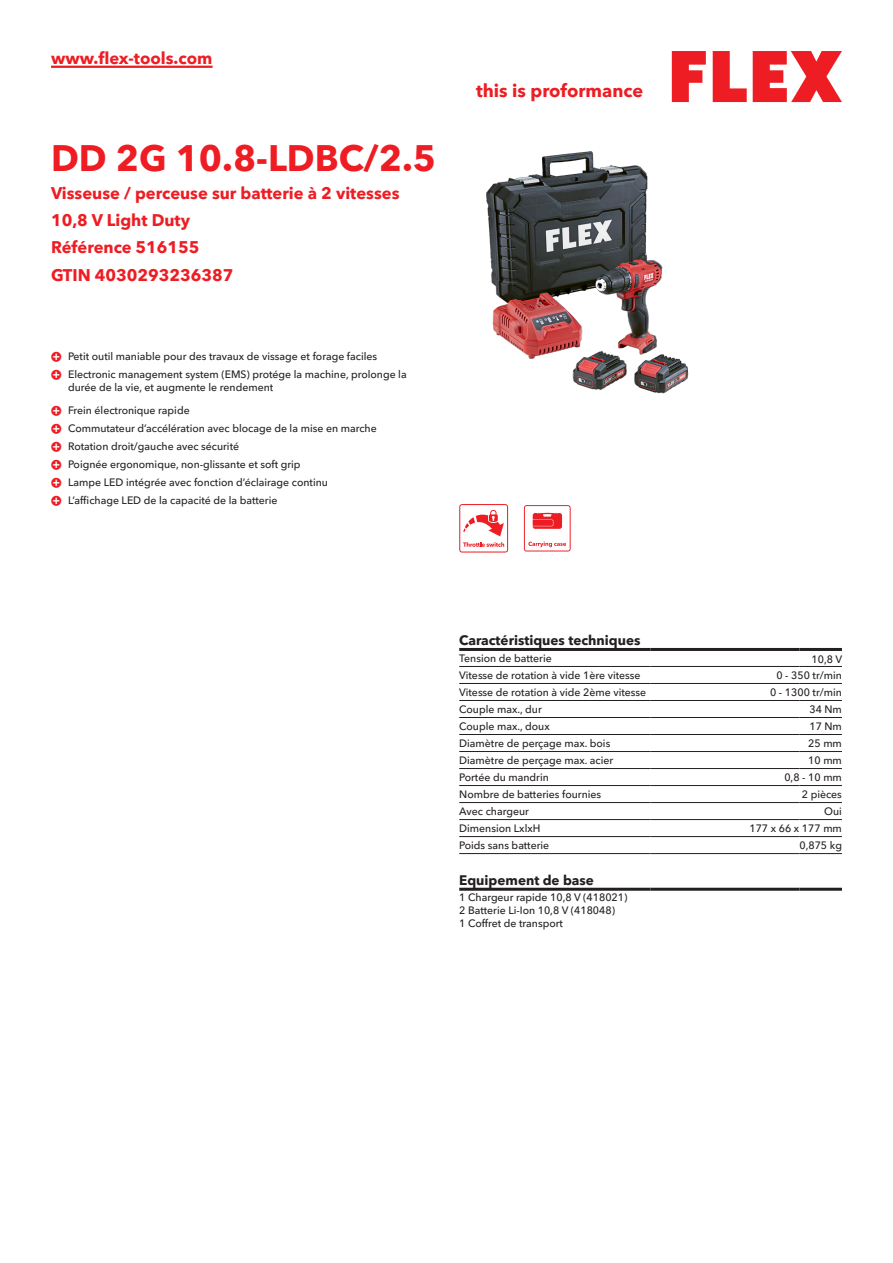
<style>
.page{position:relative;width:893px;height:1263px;background:#fff}
.page>*{position:absolute;margin:0;border:0;box-sizing:border-box;transform-origin:0 0}
.CB_AF_Product-name{font:700 36px "Avenir Next W1 G";color:#ee1d23}
.t1{font:700 18px "Avenir Next W1 G";color:#ee1d23}
.CB_AF_Product-short{font:700 16.5px/27px "Avenir Next W1 G";color:#ee1d23}
.CB_AF_Order-number{font:700 16.5px "Avenir Next W1 G";color:#ee1d23}
.CB_AF_Table-headline{font:700 13.5px "Avenir Next W1 G";color:#231f20}
.CB_AF_Table-specific{font:500 10.5px/12.6px "Avenir Next W1 G";color:#231f20}
</style>
<div class="page">
<svg style="left:672px;top:51px;width:34px;height:51px"></svg>
<svg style="left:713px;top:51px;width:34px;height:51px"></svg>
<svg style="left:753px;top:51px;width:89px;height:51px"></svg>
<hr style="left:51px;top:66px;width:162px;height:2px;background:#ee1d23">
<img style="left:486px;top:151px;width:203px;height:243px">
<hr style="left:459px;top:666px;width:192px;height:1px;background:#231f20">
<hr style="left:651px;top:666px;width:148px;height:1px;background:#231f20">
<hr style="left:799px;top:666px;width:43px;height:1px;background:#231f20">
<hr style="left:459px;top:683px;width:192px;height:1px;background:#231f20">
<hr style="left:651px;top:683px;width:148px;height:1px;background:#231f20">
<hr style="left:799px;top:683px;width:43px;height:1px;background:#231f20">
<hr style="left:459px;top:700px;width:192px;height:1px;background:#231f20">
<hr style="left:651px;top:700px;width:148px;height:1px;background:#231f20">
<hr style="left:799px;top:700px;width:43px;height:1px;background:#231f20">
<hr style="left:459px;top:717px;width:192px;height:1px;background:#231f20">
<hr style="left:651px;top:717px;width:148px;height:1px;background:#231f20">
<hr style="left:799px;top:717px;width:43px;height:1px;background:#231f20">
<hr style="left:459px;top:734px;width:192px;height:1px;background:#231f20">
<hr style="left:651px;top:734px;width:148px;height:1px;background:#231f20">
<hr style="left:799px;top:734px;width:43px;height:1px;background:#231f20">
<hr style="left:459px;top:751px;width:192px;height:1px;background:#231f20">
<hr style="left:651px;top:751px;width:148px;height:1px;background:#231f20">
<hr style="left:799px;top:751px;width:43px;height:1px;background:#231f20">
<hr style="left:459px;top:768px;width:192px;height:1px;background:#231f20">
<hr style="left:651px;top:768px;width:148px;height:1px;background:#231f20">
<hr style="left:799px;top:768px;width:43px;height:1px;background:#231f20">
<hr style="left:459px;top:785px;width:192px;height:1px;background:#231f20">
<hr style="left:651px;top:785px;width:148px;height:1px;background:#231f20">
<hr style="left:799px;top:785px;width:43px;height:1px;background:#231f20">
<hr style="left:459px;top:802px;width:192px;height:1px;background:#231f20">
<hr style="left:651px;top:802px;width:148px;height:1px;background:#231f20">
<hr style="left:799px;top:802px;width:43px;height:1px;background:#231f20">
<hr style="left:459px;top:819px;width:192px;height:1px;background:#231f20">
<hr style="left:651px;top:819px;width:148px;height:1px;background:#231f20">
<hr style="left:799px;top:819px;width:43px;height:1px;background:#231f20">
<hr style="left:459px;top:836px;width:192px;height:1px;background:#231f20">
<hr style="left:651px;top:836px;width:148px;height:1px;background:#231f20">
<hr style="left:799px;top:836px;width:43px;height:1px;background:#231f20">
<hr style="left:459px;top:853px;width:192px;height:1px;background:#231f20">
<hr style="left:651px;top:853px;width:148px;height:1px;background:#231f20">
<hr style="left:799px;top:853px;width:43px;height:1px;background:#231f20">
<hr style="left:459px;top:648px;width:192px;height:3px;background:#231f20">
<hr style="left:651px;top:648px;width:148px;height:3px;background:#231f20">
<hr style="left:799px;top:648px;width:43px;height:3px;background:#231f20">
<hr style="left:459px;top:888px;width:192px;height:3px;background:#231f20">
<hr style="left:651px;top:888px;width:148px;height:3px;background:#231f20">
<hr style="left:799px;top:888px;width:43px;height:3px;background:#231f20">
<svg style="left:459px;top:504px;width:49px;height:48px"></svg>
<svg style="left:524px;top:505px;width:47px;height:46px"></svg>
<h3 class="CB_AF_Product-short" style="left:51px;top:43px;width:163px">www.flex-tools.com</h3>
<p class="CB_AF_Product-name" style="left:51px;top:130px;width:387px">DD 2G 10.8-LDBC/2.5</p>
<p class="CB_AF_Product-short" style="left:51px;top:178px;width:350px">Visseuse / perceuse sur batterie à 2 vitesses<br>10,8 V Light Duty</p>
<p class="CB_AF_Order-number" style="left:51px;top:234px;width:150px">Référence 516155</p>
<p class="CB_AF_Order-number" style="left:51px;top:262px;width:184px">GTIN 4030293236387</p>
<p class="CB_AF_Table-specific" style="left:68px;top:349px;width:311px">Petit outil maniable pour des travaux de vissage et forage faciles</p>
<p class="CB_AF_Table-specific" style="left:68px;top:367px;width:340px">Electronic management system (EMS) protége la machine, prolonge la durée de la vie, et augmente le rendement</p>
<p class="CB_AF_Table-specific" style="left:68px;top:403px;width:123px">Frein électronique rapide</p>
<p class="CB_AF_Table-specific" style="left:68px;top:421px;width:310px">Commutateur d’accélération avec blocage de la mise en marche</p>
<p class="CB_AF_Table-specific" style="left:68px;top:439px;width:173px">Rotation droit/gauche avec sécurité</p>
<p class="CB_AF_Table-specific" style="left:68px;top:457px;width:234px">Poignée ergonomique, non-glissante et soft grip</p>
<p class="CB_AF_Table-specific" style="left:68px;top:475px;width:261px">Lampe LED intégrée avec fonction d’éclairage continu</p>
<p class="CB_AF_Table-specific" style="left:68px;top:493px;width:211px">L’affichage LED de la capacité de la batterie</p>
<h2 class="t1" style="left:476px;top:77px;width:169px">this is proformance</h2>
<p class="CB_AF_Table-headline" style="left:459px;top:630px;width:183px">Caractéristiques techniques</p>
<p class="CB_AF_Table-specific" style="left:459px;top:651px;width:94px">Tension de batterie</p>
<p class="CB_AF_Table-specific" style="left:811px;top:652px;width:32px">10,8 V</p>
<p class="CB_AF_Table-specific" style="left:459px;top:668px;width:183px">Vitesse de rotation à vide 1ère vitesse</p>
<p class="CB_AF_Table-specific" style="left:776px;top:668px;width:67px">0 - 350 tr/min</p>
<p class="CB_AF_Table-specific" style="left:459px;top:685px;width:189px">Vitesse de rotation à vide 2ème vitesse</p>
<p class="CB_AF_Table-specific" style="left:770px;top:685px;width:73px">0 - 1300 tr/min</p>
<p class="CB_AF_Table-specific" style="left:459px;top:702px;width:84px">Couple max., dur</p>
<p class="CB_AF_Table-specific" style="left:809px;top:702px;width:34px">34 Nm</p>
<p class="CB_AF_Table-specific" style="left:459px;top:719px;width:92px">Couple max., doux</p>
<p class="CB_AF_Table-specific" style="left:809px;top:719px;width:34px">17 Nm</p>
<p class="CB_AF_Table-specific" style="left:459px;top:736px;width:153px">Diamètre de perçage max. bois</p>
<p class="CB_AF_Table-specific" style="left:808px;top:736px;width:35px">25 mm</p>
<p class="CB_AF_Table-specific" style="left:459px;top:753px;width:156px">Diamètre de perçage max. acier</p>
<p class="CB_AF_Table-specific" style="left:808px;top:753px;width:35px">10 mm</p>
<p class="CB_AF_Table-specific" style="left:459px;top:770px;width:91px">Portée du mandrin</p>
<p class="CB_AF_Table-specific" style="left:784px;top:770px;width:59px">0,8 - 10 mm</p>
<p class="CB_AF_Table-specific" style="left:459px;top:787px;width:144px">Nombre de batteries fournies</p>
<p class="CB_AF_Table-specific" style="left:802px;top:787px;width:42px">2 pièces</p>
<p class="CB_AF_Table-specific" style="left:459px;top:804px;width:71px">Avec chargeur</p>
<p class="CB_AF_Table-specific" style="left:824px;top:804px;width:19px">Oui</p>
<p class="CB_AF_Table-specific" style="left:459px;top:821px;width:83px">Dimension LxlxH</p>
<p class="CB_AF_Table-specific" style="left:749px;top:821px;width:94px">177 x 66 x 177 mm</p>
<p class="CB_AF_Table-specific" style="left:459px;top:838px;width:91px">Poids sans batterie</p>
<p class="CB_AF_Table-specific" style="left:799px;top:838px;width:44px">0,875 kg</p>
<p class="CB_AF_Table-headline" style="left:459px;top:869px;width:136px">Equipement de base</p>
<p class="CB_AF_Table-specific" style="left:459px;top:890px;width:170px">1 Chargeur rapide 10,8 V (418021)<br>2 Batterie Li-Ion 10,8 V (418048)<br>1 Coffret de transport</p>
</div>
